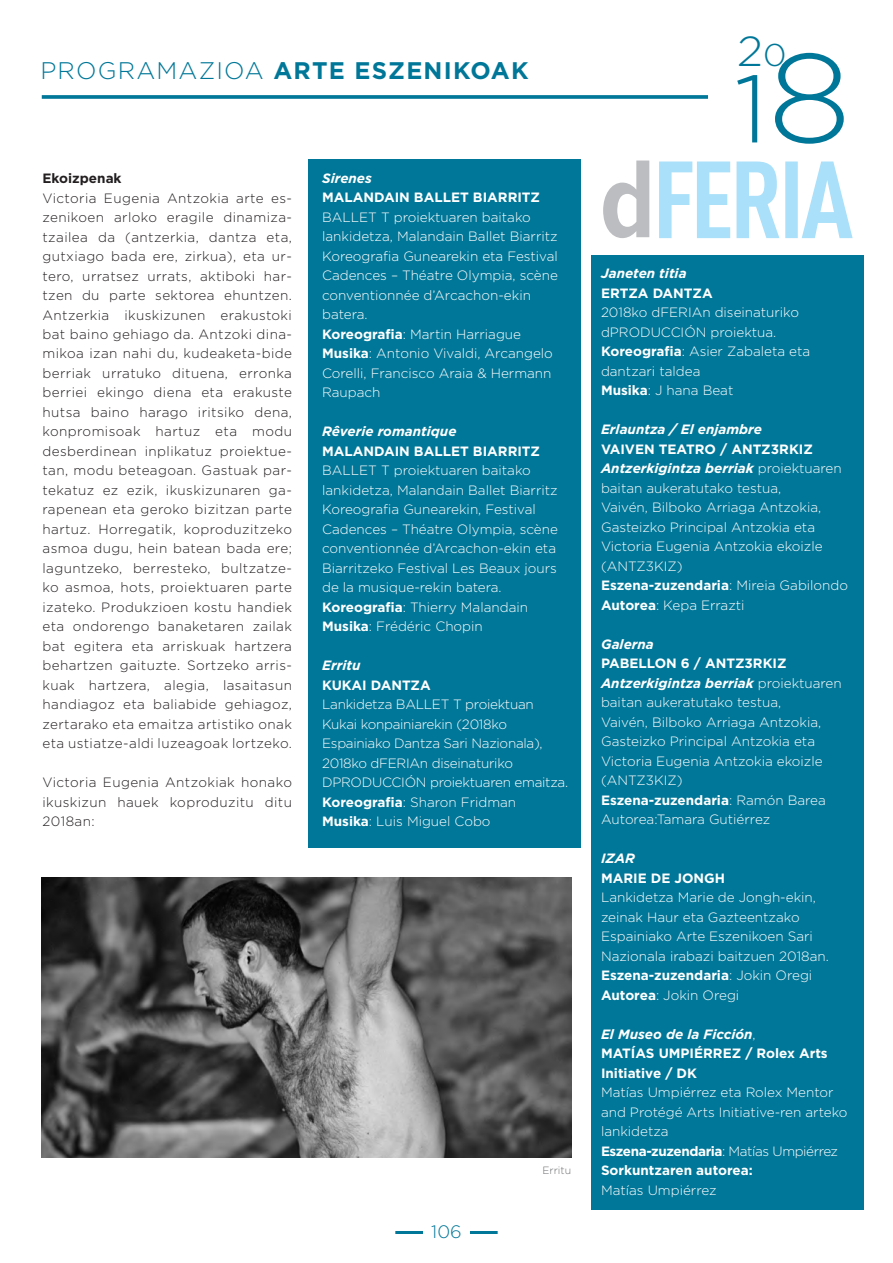
<style>
.page{position:relative;width:893px;height:1263px;background:#fff}
.page>*{position:absolute;margin:0;border:0;box-sizing:border-box;transform-origin:0 0}
.t1{font:300 95.55px "Gotham";color:#007798;scale:1.05 1}
.t2{font:300 42px "Gotham";color:#007798;scale:1.05 1}
.t3{font:700 24px "Gotham";letter-spacing:.05em;color:#007798}
.t4{font:300 18px "Gotham";color:#007798}
.t5{font:300 13.5px/19.5px "Gotham";color:#fff}
.t6{font:300 13.5px/19.5px "Gotham";letter-spacing:.03em;color:#231f20;text-align:justify}
.t7{font:300 13.5px/19.5px "Gotham";letter-spacing:-.02em;color:#fff}
.t8{font:700 13.5px/19.5px "Gotham";color:#fff}
.t9{font:italic 700 13.5px "Gotham";color:#fff}
.t10{font:700 13.5px "Gotham";color:#231f20}
.t11{font:300 10.5px "Gotham";color:#6c6d70}
.s1{font-weight:300}
.s2{font-weight:700}
.s3{font-size:31.5px}
.s4{font-size:126.15px}
.s5{font-weight:700;font-style:italic}
.s6{font-style:italic}
</style>
<div class="page">
<hr style="left:395px;top:1231px;width:28px;height:3px;background:#007798">
<hr style="left:470px;top:1231px;width:28px;height:3px;background:#007798">
<svg style="left:42px;top:95px;width:666px;height:4px;background:#1481a0"></svg>
<div style="left:308px;top:159px;width:273px;height:689px;background:#007798"></div>
<div style="left:591px;top:255px;width:273px;height:955px;background:#007798"></div>
<img style="left:42px;top:877px;width:529px;height:281px">
<svg style="left:603px;top:161px;width:46px;height:77px"></svg>
<svg style="left:659px;top:161px;width:194px;height:77px"></svg>
<h3 class="t3" style="left:40px;top:55px;width:490px"><span class="s1">PROGRAMAZIOA</span> ARTE ESZENIKOAK</h3>
<p class="t10" style="left:43px;top:169px;width:81px">Ekoizpenak</p>
<p class="t6" style="left:43px;top:188px;width:251px">Victoria Eugenia Antzokia arte es&shy;zenikoen arloko eragile dinamiza&shy;tzailea da (antzerkia, dantza eta, gutxiago bada ere, zirkua), eta ur&shy;tero, urratsez urrats, aktiboki har&shy;tzen du parte sektorea ehuntzen.<br>Antzerkia ikuskizunen erakustoki bat baino gehiago da. Antzoki dina&shy;mikoa izan nahi du, kudeaketa-bide berriak urratuko dituena, erronka berriei ekingo diena eta erakuste hutsa baino harago iritsiko dena, konpromisoak hartuz eta modu desberdinean inplikatuz proiektue&shy;tan, modu beteagoan. Gastuak par&shy;tekatuz ez ezik, ikuskizunaren ga&shy;rapenean eta geroko bizitzan parte hartuz. Horregatik, koproduzitzeko asmoa dugu, hein batean bada ere; laguntzeko, berresteko, bultzatze&shy;ko asmoa, hots, proiektuaren parte izateko. Produkzioen kostu handiek eta ondorengo banaketaren zailak bat egitera eta arriskuak hartzera behartzen gaituzte. Sortzeko arris&shy;kuak hartzera, alegia, lasaitasun handiagoz eta baliabide gehiagoz, zertarako eta emaitza artistiko onak eta ustiatze-aldi luzeagoak lortzeko.</p>
<p class="t6" style="left:43px;top:772px;width:251px">Victoria Eugenia Antzokiak honako ikuskizun hauek koproduzitu ditu 2018an:</p>
<p class="t9" style="left:322px;top:169px;width:51px">Sirenes</p>
<p class="t8" style="left:322px;top:188px;width:220px">MALANDAIN BALLET BIARRITZ</p>
<p class="t5" style="left:322px;top:207px;width:237px">BALLET T proiektuaren baitako lankidetza, Malandain Ballet Biarritz<br>Koreografia Gunearekin eta Festival<br>Cadences – Théatre Olympia, scène conventionnée d’Arcachon-ekin batera.<br><span class="s2">Koreografia</span>: Martin Harriague<br><span class="s2">Musika</span>: Antonio Vivaldi, Arcangelo<br>Corelli, Francisco Araia &amp; Hermann<br>Raupach</p>
<p class="t9" style="left:322px;top:423px;width:136px">Rêverie romantique</p>
<p class="t8" style="left:322px;top:441px;width:220px">MALANDAIN BALLET BIARRITZ</p>
<p class="t5" style="left:322px;top:460px;width:237px">BALLET T proiektuaren baitako lankidetza, Malandain Ballet Biarritz Koreografia Gunearekin, Festival Cadences – Théatre Olympia, scène conventionnée d’Arcachon-ekin eta Biarritzeko Festival Les Beaux jours de la musique-rekin batera.<br><span class="s2">Koreografia</span>: Thierry Malandain <span class="s2">Musika</span>: Frédéric Chopin</p>
<p class="t9" style="left:322px;top:656px;width:40px">Erritu</p>
<p class="t8" style="left:322px;top:675px;width:110px">KUKAI DANTZA</p>
<p class="t7" style="left:322px;top:694px;width:248px">Lankidetza BALLET T proiektuan<br>Kukai konpainiarekin (2018ko<br>Espainiako Dantza Sari Nazionala),<br>2018ko dFERIAn diseinaturiko<br>DPRODUCCIÓN proiektuaren emaitza.<br><span class="s2">Koreografia</span>: Sharon Fridman<br><span class="s2">Musika</span>: Luis Miguel Cobo</p>
<h3 class="t4" style="left:431px;top:1220px;width:32px">106</h3>
<p class="t11" style="left:542px;top:1163px;width:30px">Erritu</p>
<h2 class="t2" style="left:737px;top:25px;width:49px">2<span class="s3">0</span></h2>
<h1 class="t1" style="left:734px;top:48px;width:113px">1<span class="s4">8</span></h1>
<p class="t9" style="left:601px;top:265px;width:87px">Janeten titia</p>
<p class="t8" style="left:601px;top:283px;width:113px">ERTZA DANTZA</p>
<p class="t5" style="left:601px;top:302px;width:211px">2018ko dFERIAn diseinaturiko dPRODUCCIÓN proiektua.<br><span class="s2">Koreografia</span>: Asier Zabaleta eta dantzari taldea<br><span class="s2">Musika</span>: J hana Beat</p>
<p class="t9" style="left:601px;top:421px;width:163px">Erlauntza / El enjambre</p>
<p class="t5" style="left:601px;top:439px;width:249px"><span class="s2">VAIVEN TEATRO / ANTZ3RKIZ<br></span><span class="s5">Antzerkigintza berriak</span> proiektuaren baitan aukeratutako testua,<br>Vaivén, Bilboko Arriaga Antzokia,<br>Gasteizko Principal Antzokia eta<br>Victoria Eugenia Antzokia ekoizle (ANTZ3KIZ)<br><span class="s2">Eszena-zuzendaria</span>: Mireia Gabilondo<br><span class="s2">Autorea</span>: Kepa Errazti</p>
<p class="t9" style="left:601px;top:635px;width:54px">Galerna</p>
<p class="t5" style="left:601px;top:653px;width:242px"><span class="s2">PABELLON 6 / ANTZ3RKIZ<br></span><span class="s5">Antzerkigintza berriak</span> proiektuaren baitan aukeratutako testua,<br>Vaivén, Bilboko Arriaga Antzokia,<br>Gasteizko Principal Antzokia eta<br>Victoria Eugenia Antzokia ekoizle (ANTZ3KIZ)<br><span class="s2">Eszena-zuzendaria</span>: Ramón Barea<br>Autorea:Tamara Gutiérrez</p>
<p class="t9" style="left:601px;top:849px;width:35px">IZAR</p>
<p class="t8" style="left:601px;top:868px;width:126px">MARIE DE JONGH</p>
<p class="t5" style="left:601px;top:887px;width:229px">Lankidetza Marie de Jongh-ekin, zeinak Haur eta Gazteentzako<br>Espainiako Arte Eszenikoen Sari<br>Nazionala irabazi baitzuen 2018an.<br><span class="s2">Eszena-zuzendaria</span>: Jokin Oregi<br><span class="s2">Autorea</span>: Jokin Oregi</p>
<p class="t8" style="left:601px;top:1024px;width:228px"><span class="s6">El Museo de la Ficción</span><span class="s1">,<br></span>MATÍAS UMPIÉRREZ / Rolex Arts<br>Initiative / DK</p>
<p class="t5" style="left:601px;top:1082px;width:248px">Matías Umpiérrez eta Rolex Mentor and Protégé Arts Initiative-ren arteko lankidetza<br><span class="s2">Eszena-zuzendaria</span>: Matías Umpiérrez<br><span class="s2">Sorkuntzaren autorea:</span></p>
<p class="t5" style="left:601px;top:1180px;width:117px">Matías Umpiérrez</p>
</div>
